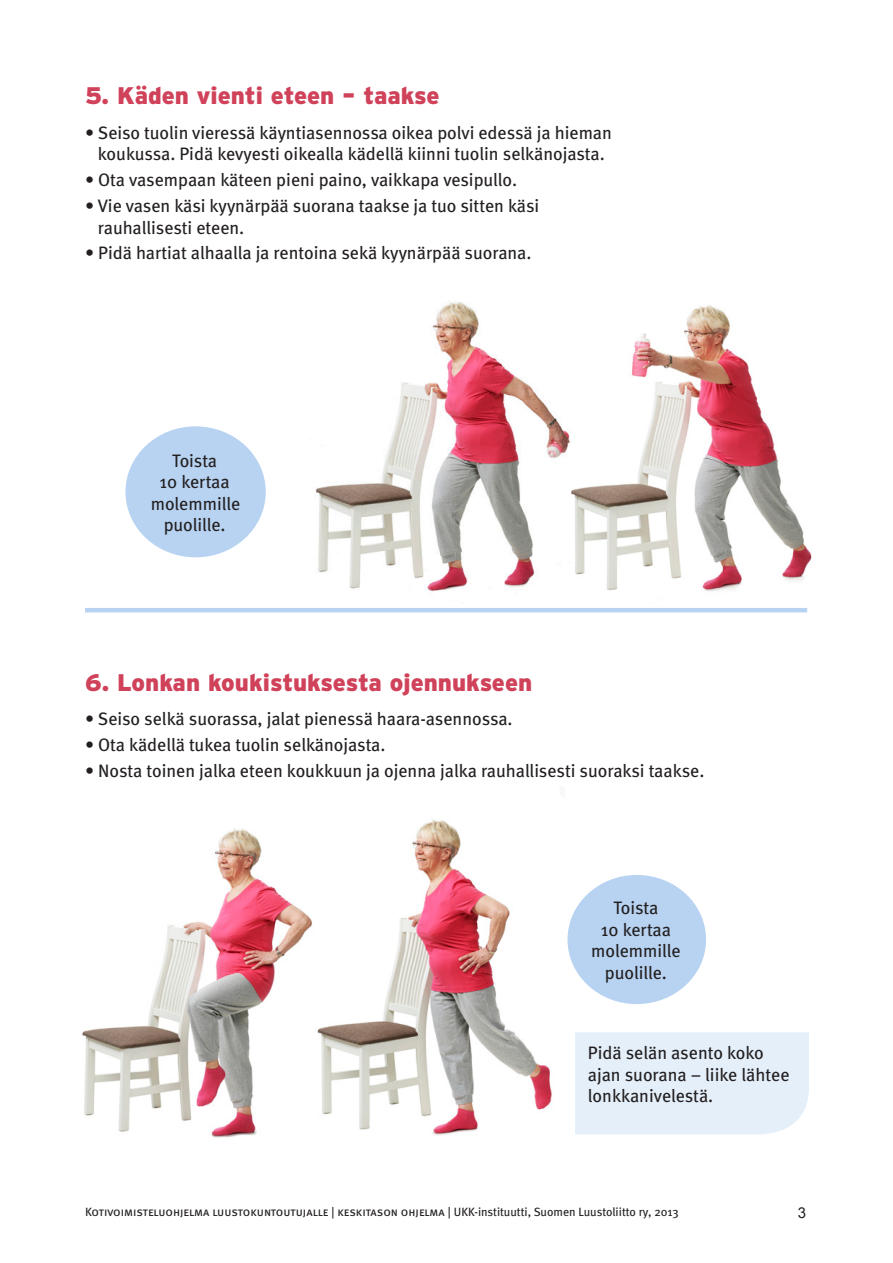
<style>
.page{position:relative;width:893px;height:1263px;background:#fff}
.page>*{position:absolute;margin:0;border:0;box-sizing:border-box;transform-origin:0 0}
.ots{font:900 24px "Interstate";color:#d0425a}
.leipis{font:18px/21.6px "Meta";color:#231f20;text-align:center}
.pallo{font:18px/21.6px "Meta";color:#231f20}
.t1{font:15px "Arial";color:#231f20}
.t2{font:12px "Meta Book Caps";letter-spacing:-.005em;color:#231f20}
.s1{font-family:"Meta"}
</style>
<div class="page">
<img style="left:315px;top:302px;width:257px;height:290px">
<img style="left:572px;top:305px;width:240px;height:306px">
<div style="left:125px;top:426px;width:141px;height:131px;background:#b7d3f1;border-radius:50%"></div>
<img style="left:317px;top:820px;width:235px;height:316px">
<div style="left:575px;top:1032px;width:234px;height:102px;background:#e4effa"></div>
<div style="left:566px;top:873px;width:142px;height:132px;background:#b7d3f1;border-radius:50%"></div>
<div style="left:564px;top:872px;width:145px;height:135px;border:3px solid #fff;border-radius:50%"></div>
<img style="left:82px;top:829px;width:230px;height:309px">
<hr style="left:85px;top:608px;width:722px;height:4px;background:#b7d3f1">
<p class="ots" style="left:85px;top:82px;width:356px">5. Käden vienti eteen – taakse</p>
<p class="leipis" style="left:85px;top:121px;width:528px">• Seiso tuolin vieressä käyntiasennossa oikea polvi edessä ja hieman koukussa. Pidä kevyesti oikealla kädellä kiinni tuolin selkänojasta.</p>
<p class="leipis" style="left:85px;top:169px;width:434px">• Ota vasempaan käteen pieni paino, vaikkapa vesipullo.</p>
<p class="leipis" style="left:98px;top:195px;width:443px;text-align:left;text-indent:-13px">• Vie vasen käsi kyynärpää suorana taakse ja tuo sitten käsi rauhallisesti eteen.</p>
<p class="leipis" style="left:85px;top:242px;width:448px">• Pidä hartiat alhaalla ja rentoina sekä kyynärpää suorana.</p>
<p class="pallo" style="left:172px;top:449px;width:46px">Toista</p>
<p class="pallo" style="left:160px;top:471px;width:72px">10 kertaa</p>
<p class="pallo" style="left:151px;top:492px;width:91px">molemmille</p>
<p class="pallo" style="left:164px;top:514px;width:64px">puolille.</p>
<p class="ots" style="left:85px;top:669px;width:449px">6. Lonkan koukistuksesta ojennukseen</p>
<p class="leipis" style="left:85px;top:708px;width:429px">• Seiso selkä suorassa, jalat pienessä haara-asennossa.</p>
<p class="leipis" style="left:85px;top:734px;width:302px">• Ota kädellä tukea tuolin selkänojasta.</p>
<p class="leipis" style="left:85px;top:759px;width:621px">• Nosta toinen jalka eteen koukkuun ja ojenna jalka rauhallisesti suoraksi taakse.</p>
<p class="pallo" style="left:613px;top:897px;width:46px">Toista</p>
<p class="pallo" style="left:601px;top:918px;width:72px">10 kertaa</p>
<p class="pallo" style="left:591px;top:940px;width:91px">molemmille</p>
<p class="pallo" style="left:605px;top:962px;width:64px">puolille.</p>
<p class="pallo" style="left:588px;top:1042px;width:203px">Pidä selän asento koko ajan suorana – liike lähtee lonkkanivelestä.</p>
<p class="t2" style="left:85px;top:1205px;width:595px">Kotivoimisteluohjelma luustokuntoutujalle | keskitason ohjelma | <span class="s1">UKK-instituutti, Suomen Luustoliitto ry, 2013</span></p>
<p class="t1" style="left:798px;top:1202px;width:10px">3</p>
</div>
